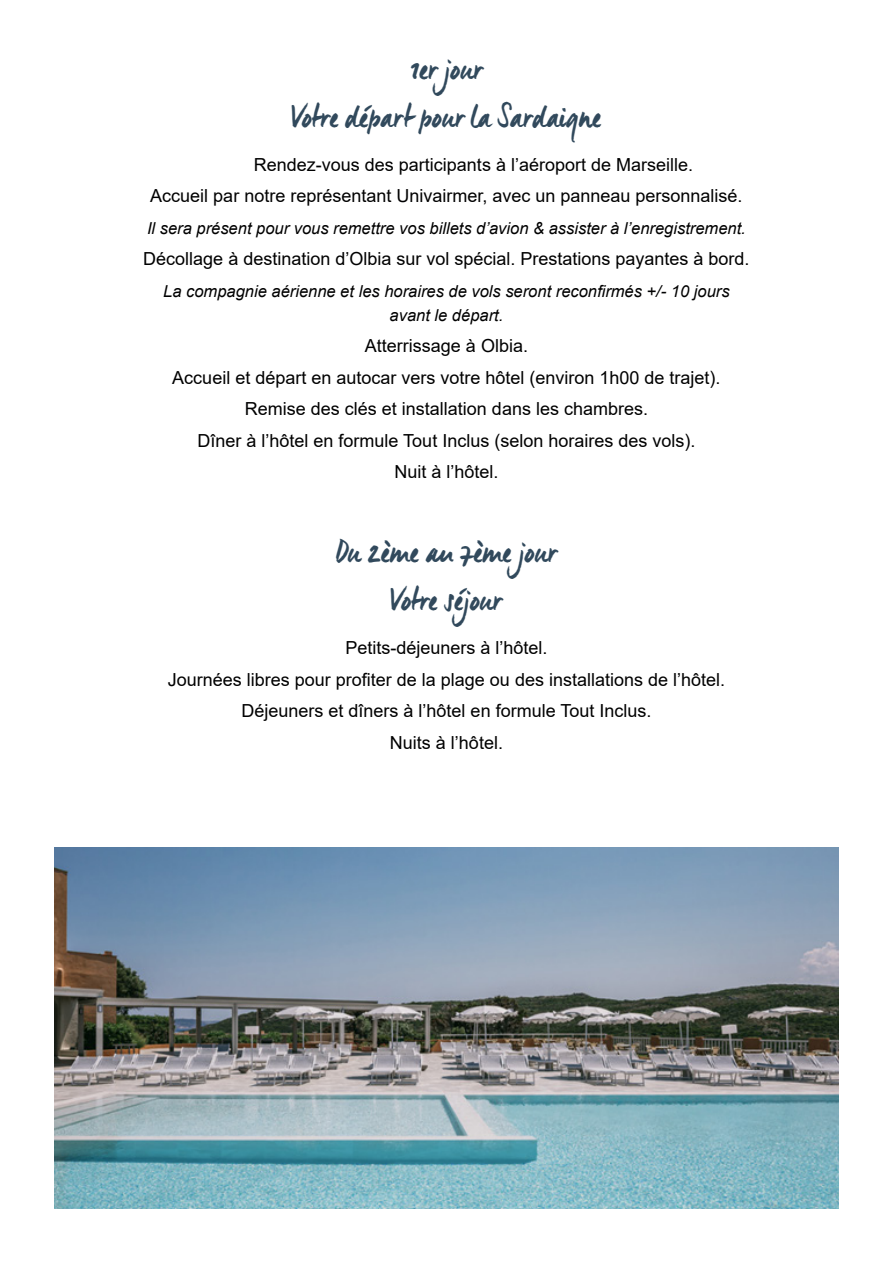
<style>
.page{position:relative;width:893px;height:1263px;background:#fff}
.page>*{position:absolute;margin:0;border:0;box-sizing:border-box;transform-origin:0 0}
.t1{font:33px "Manus";color:#31495c}
.t2{font:18px "Arial";color:#000001}
.t3{font:italic 16.5px "Arial";color:#000001}
</style>
<div class="page">
<img style="left:54px;top:847px;width:785px;height:362px">
<p class="t1" style="left:410px;top:48px;width:74px">1er jour</p>
<p class="t1" style="left:292px;top:96px;width:311px">Votre départ pour la Sardaigne</p>
<p class="t2" style="left:254px;top:152px;width:441px">Rendez-vous des participants à l’aéroport de Marseille.</p>
<p class="t2" style="left:150px;top:184px;width:594px">Accueil par notre représentant Univairmer, avec un panneau personnalisé.</p>
<p class="t3" style="left:147px;top:217px;width:600px">Il sera présent pour vous remettre vos billets d’avion &amp; assister à l’enregistrement.</p>
<p class="t2" style="left:143px;top:247px;width:608px">Décollage à destination d’Olbia sur vol spécial. Prestations payantes à bord.</p>
<p class="t3" style="left:163px;top:280px;width:568px">La compagnie aérienne et les horaires de vols seront reconfirmés +/- 10 jours</p>
<p class="t3" style="left:390px;top:304px;width:115px">avant le départ.</p>
<p class="t2" style="left:365px;top:334px;width:165px">Atterrissage à Olbia.</p>
<p class="t2" style="left:172px;top:365px;width:550px">Accueil et départ en autocar vers votre hôtel (environ 1h00 de trajet).</p>
<p class="t2" style="left:245px;top:397px;width:405px">Remise des clés et installation dans les chambres.</p>
<p class="t2" style="left:198px;top:428px;width:499px">Dîner à l’hôtel en formule Tout Inclus (selon horaires des vols).</p>
<p class="t2" style="left:394px;top:460px;width:106px">Nuit à l’hôtel.</p>
<p class="t1" style="left:336px;top:531px;width:222px">Du 2ème au 7ème jour</p>
<p class="t1" style="left:391px;top:579px;width:113px">Votre séjour</p>
<p class="t2" style="left:345px;top:635px;width:204px">Petits-déjeuners à l’hôtel.</p>
<p class="t2" style="left:168px;top:667px;width:559px">Journées libres pour profiter de la plage ou des installations de l’hôtel.</p>
<p class="t2" style="left:242px;top:698px;width:411px">Déjeuners et dîners à l’hôtel en formule Tout Inclus.</p>
<p class="t2" style="left:390px;top:730px;width:115px">Nuits à l’hôtel.</p>
</div>
